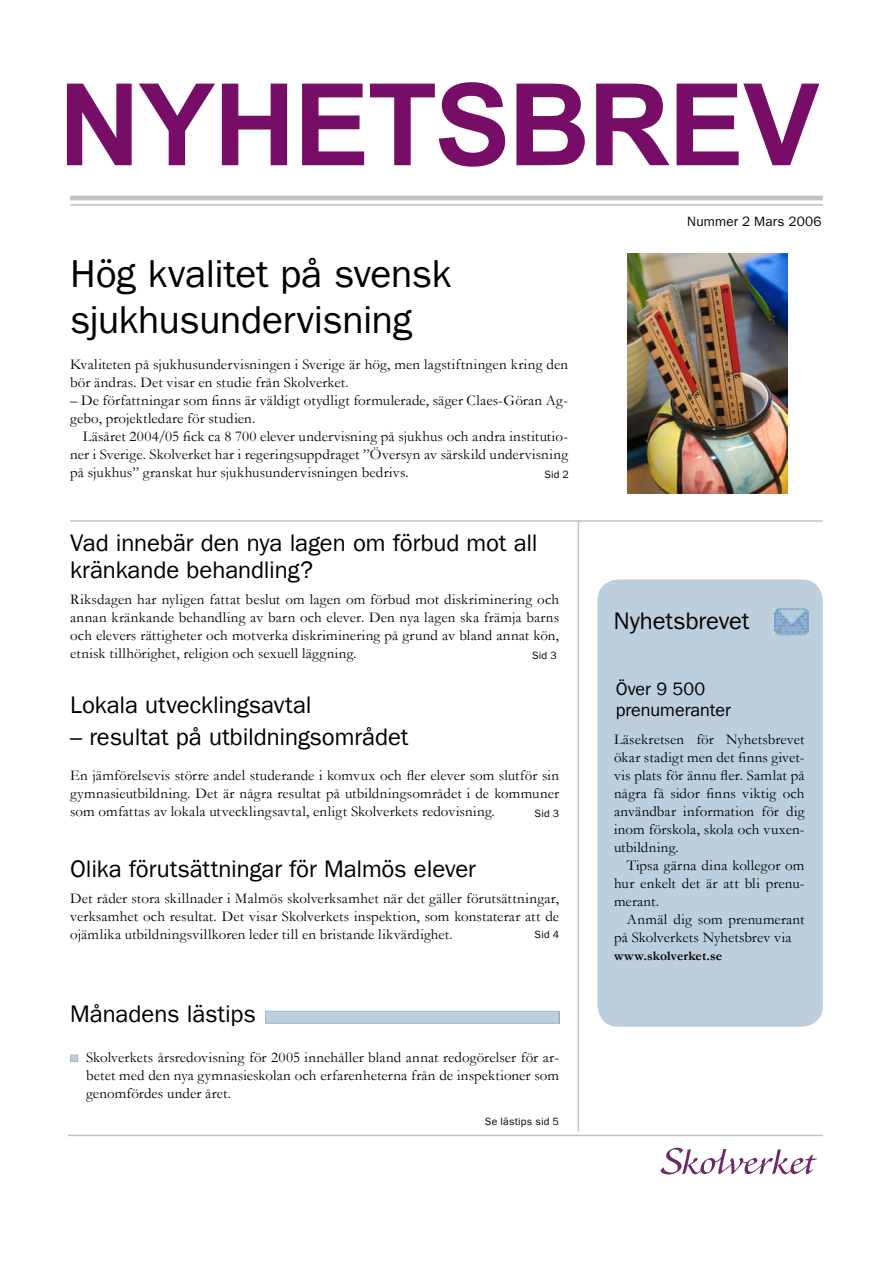
<style>
.page{position:relative;width:893px;height:1263px;background:#fff}
.page>*{position:absolute;margin:0;border:0;box-sizing:border-box;transform-origin:0 0}
.t1{font:700 114px "Arial";letter-spacing:-.02em;color:#780d68}
.t2{font:39px/46.2px "Franklin Gothic LT";letter-spacing:-.01em;color:#000}
.t3{font:24px/27px "Franklin Gothic LT";letter-spacing:-.005em;color:#000}
.t4{font:18px/21px "Franklin Gothic LT";color:#000}
.t5{font:15px/18px "Garamond";letter-spacing:.01em;color:#000;text-align:justify}
.t6{font:700 13.5px "Garamond";letter-spacing:.005em;color:#000}
.t7{font:13.5px "Franklin Gothic LT";letter-spacing:.015em;color:#000}
.t8{font:10.5px "Franklin Gothic LT";letter-spacing:.02em;color:#000}
</style>
<div class="page">
<svg style="left:661px;top:1148px;width:156px;height:26px"></svg>
<hr style="left:70px;top:204px;width:753px;height:2px;background:#c1c3c7">
<hr style="left:70px;top:196px;width:753px;height:4px;background:#c1c3c7">
<hr style="left:70px;top:520px;width:753px;height:2px;background:#c1c3c7">
<hr style="left:578px;top:520px;width:1px;height:611px;background:#c1c3c7">
<hr style="left:68px;top:1135px;width:755px;height:1px;background:#c1c3c7">
<div style="left:71px;top:1055px;width:7px;height:6px;background:#bed0dd"></div>
<div style="left:70px;top:1055px;width:8px;height:7px;border:1px solid #9ebacf"></div>
<div style="left:266px;top:1011px;width:293px;height:12px;background:#bed0dd"></div>
<div style="left:265px;top:1011px;width:294px;height:13px;border:1px solid #9ebacf"></div>
<div style="left:597px;top:579px;width:226px;height:448px;background:#bdcfdc;border-radius:21px"></div>
<img style="left:774px;top:608px;width:34px;height:28px">
<img style="left:628px;top:253px;width:159px;height:240px">
<h1 class="t1" style="left:58px;top:50px;width:762px">NYHETSBREV</h1>
<h2 class="t2" style="left:70px;top:251px;width:382px">Hög kvalitet på svensk sjukhusundervisning</h2>
<p class="t5" style="left:70px;top:355px;width:499px">Kvaliteten på sjukhusundervisningen i Sverige är hög, men lagstiftningen kring den bör ändras. Det visar en studie från Skolverket.</p>
<p class="t5" style="left:70px;top:391px;width:499px">– De författningar som finns är väldigt otydligt formulerade, säger Claes-Göran Ag&shy;gebo, projektledare för studien.</p>
<p class="t5" style="left:70px;top:427px;width:499px;text-indent:13px">Läsåret 2004/05 fick ca 8 700 elever undervisning på sjukhus och andra institutio&shy;ner i Sverige. Skolverket har i regeringsuppdraget ”Översyn av särskild undervisning på sjukhus” granskat hur sjukhusundervisningen bedrivs.</p>
<p class="t8" style="left:544px;top:469px;width:26px">Sid 2</p>
<h3 class="t3" style="left:70px;top:530px;width:469px">Vad innebär den nya lagen om förbud mot all kränkande behandling?</h3>
<p class="t5" style="left:70px;top:590px;width:490px">Riksdagen har nyligen fattat beslut om lagen om förbud mot diskriminering och annan kränkande behandling av barn och elever. Den nya lagen ska främja barns och elevers rättigheter och motverka diskriminering på grund av bland annat kön, etnisk tillhörighet, religion och sexuell läggning.</p>
<p class="t8" style="left:532px;top:649px;width:26px">Sid 3</p>
<h3 class="t3" style="left:70px;top:692px;width:243px">Lokala utvecklingsavtal</h3>
<h3 class="t3" style="left:70px;top:723px;width:340px">– resultat på utbildningsområdet</h3>
<p class="t5" style="left:70px;top:766px;width:490px">En jämförelsevis större andel studerande i komvux och fler elever som slutför sin gymnasieutbildning. Det är några resultat på utbildningsområdet i de kommuner som omfattas av lokala utvecklingsavtal, enligt Skolverkets redovisning.</p>
<p class="t8" style="left:535px;top:807px;width:26px">Sid 3</p>
<h3 class="t3" style="left:70px;top:856px;width:407px">Olika förutsättningar för Malmös elever</h3>
<p class="t5" style="left:70px;top:889px;width:490px">Det råder stora skillnader i Malmös skolverksamhet när det gäller förutsättningar, verksamhet och resultat. Det visar Skolverkets inspektion, som konstaterar att de ojämlika utbildningsvillkoren leder till en bristande likvärdighet.</p>
<p class="t8" style="left:535px;top:929px;width:26px">Sid 4</p>
<h3 class="t3" style="left:70px;top:1001px;width:187px">Månadens lästips</h3>
<p class="t5" style="left:86px;top:1048px;width:475px">Skolverkets årsredovisning för 2005 innehåller bland annat redogörelser för ar&shy;betet med den nya gymnasieskolan och erfarenheterna från de inspektioner som genomfördes under året.</p>
<p class="t8" style="left:485px;top:1116px;width:75px">Se lästips sid 5</p>
<p class="t7" style="left:687px;top:214px;width:136px">Nummer 2 Mars 2006</p>
<h3 class="t3" style="left:614px;top:607px;width:137px">Nyhetsbrevet</h3>
<p class="t4" style="left:616px;top:678px;width:117px">Över 9 500 prenumeranter</p>
<p class="t5" style="left:614px;top:729px;width:192px">Läsekretsen för Nyhetsbrevet ökar stadigt men det finns givet&shy;vis plats för ännu fler. Samlat på några få sidor finns viktig och användbar information för dig inom förskola, skola och vuxen&shy;utbildning.</p>
<p class="t5" style="left:614px;top:855px;width:192px;text-indent:13px">Tipsa gärna dina kollegor om hur enkelt det är att bli prenu&shy;merant.</p>
<p class="t5" style="left:614px;top:909px;width:192px;text-indent:13px">Anmäl dig som prenumerant på Skolverkets Nyhetsbrev via</p>
<p class="t6" style="left:614px;top:946px;width:110px">www.skolverket.se</p>
</div>
